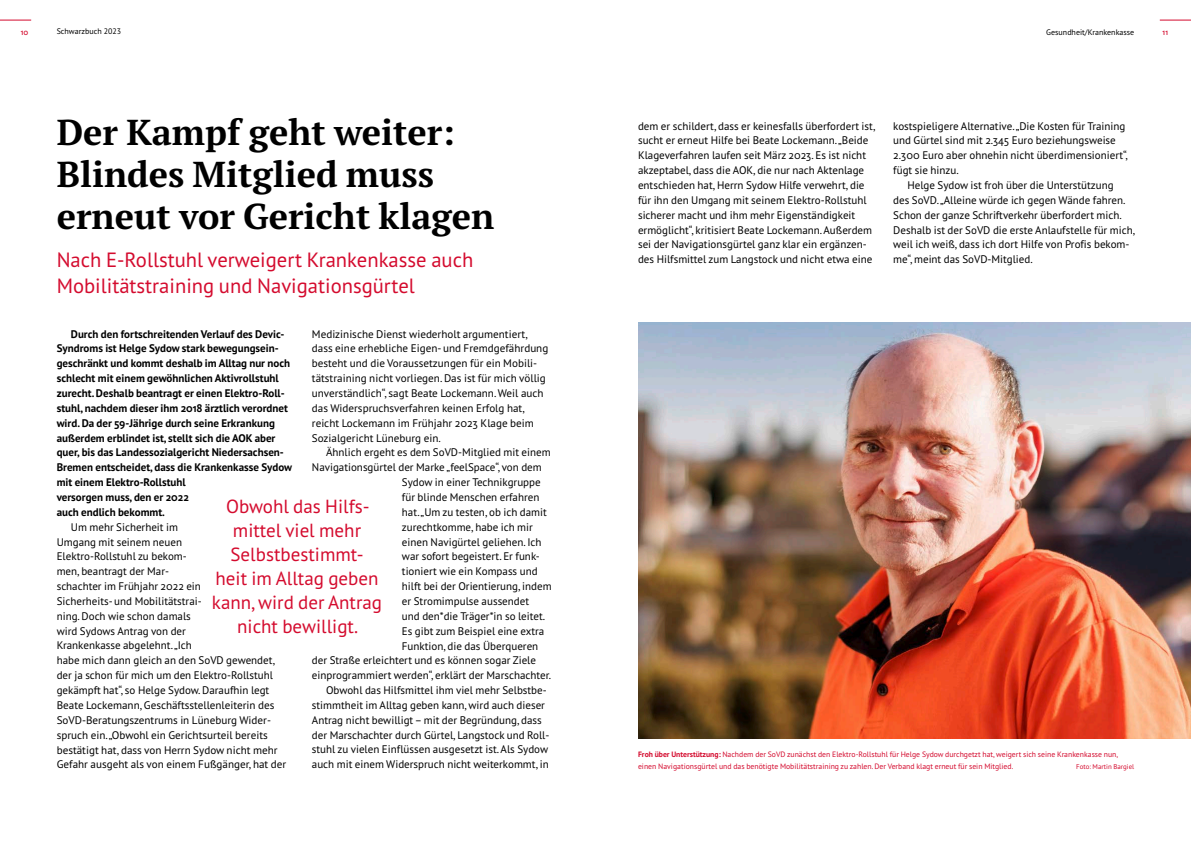
<style>
.page{position:relative;width:1191px;height:842px;background:#fff}
.page>*{position:absolute;margin:0;border:0;box-sizing:border-box;transform-origin:0 0}
.t1{font:700 36px/42px "PT Serif Pro";color:#000}
.t2{font:20.6px/26px "PT Sans Pro";color:#d40b2e}
.t3{font:19px/24px "PT Sans Pro";color:#d40b2e;text-align:center}
.t4{font:11px/14.9px "PT Sans Pro";color:#000}
.t5{font:700 11px/14.9px "PT Sans Pro";color:#000}
.t6{font:8px "PT Sans Pro";color:#000}
.t7{font:600 8px "PT Sans Pro";color:#d40b2e}
.t8{font:7.7px/12px "PT Sans Pro";color:#d40b2e}
.t9{font:6.9px "PT Sans Pro";color:#d40b2e}
.s1{font-weight:700}
</style>
<div class="page">
<img style="left:638px;top:323px;width:553px;height:416px">
<hr style="left:1159px;top:20px;width:32px;height:1px;background:#d40b2e">
<hr style="left:0;top:20px;width:31px;height:1px;background:#d40b2e">
<p class="t7" style="left:21px;top:26px;width:9px">10</p>
<p class="t6" style="left:57px;top:26px;width:66px">Schwarzbuch 2023</p>
<p class="t6" style="left:1046px;top:27px;width:89px">Gesundheit/Krankenkasse</p>
<p class="t7" style="left:1162px;top:26px;width:7px">11</p>
<h1 class="t1" style="left:57px;top:110px;width:439px">Der Kampf geht weiter:<br>Blindes Mitglied muss erneut vor Gericht klagen</h1>
<h2 class="t2" style="left:57px;top:246px;width:418px">Nach E-Rollstuhl verweigert Krankenkasse auch<br>Mobilitätstraining und Navigationsgürtel</h2>
<p class="t5" style="left:57px;top:326px;width:237px;text-indent:14px">Durch den fortschreitenden Verlauf des Devic-Syndroms ist Helge Sydow stark bewegungsein&shy;geschränkt und kommt deshalb im Alltag nur noch schlecht mit einem gewöhnlichen Aktivrollstuhl zurecht. Deshalb beantragt er einen Elektro-Roll&shy;stuhl, nachdem dieser ihm 2018 ärztlich verordnet wird. Da der 59-Jährige durch seine Erkrankung außerdem erblindet ist, stellt sich die AOK aber quer, bis das Landessozialgericht Niedersachsen-Bremen entscheidet, dass die Krankenkasse Sydow mit einem Elektro-Rollstuhl<br>versorgen muss, den er 2022<br>auch endlich bekommt.</p>
<p class="t4" style="left:57px;top:519px;width:231px;text-indent:14px">Um mehr Sicherheit im<br>Umgang mit seinem neuen<br>Elektro-Rollstuhl zu bekom-<br>men, beantragt der Mar-<br>schachter im Frühjahr 2022 ein<br>Sicherheits- und Mobilitätstrai-<br>ning. Doch wie schon damals<br>wird Sydows Antrag von der<br>Krankenkasse abgelehnt. „Ich<br>habe mich dann gleich an den SoVD gewendet, der ja schon für mich um den Elektro-Rollstuhl gekämpft hat“, so Helge Sydow. Daraufhin legt Beate Lockemann, Geschäftsstellenleiterin des SoVD-Beratungszentrums in Lüneburg Wider&shy;spruch ein. „Obwohl ein Gerichtsurteil bereits bestätigt hat, dass von Herrn Sydow nicht mehr Gefahr ausgeht als von einem Fußgänger, hat der</p>
<p class="t4" style="left:638px;top:118px;width:239px">dem er schildert, dass er keinesfalls überfordert ist, sucht er erneut Hilfe bei Beate Lockemann. „Beide Klageverfahren laufen seit März 2023. Es ist nicht akzeptabel, dass die AOK, die nur nach Aktenlage entschieden hat, Herrn Sydow Hilfe verwehrt, die für ihn den Umgang mit seinem Elektro-Rollstuhl sicherer macht und ihm mehr Eigenständigkeit ermöglicht“, kritisiert Beate Lockemann. Außerdem sei der Navigationsgürtel ganz klar ein ergänzen&shy;des Hilfsmittel zum Langstock und nicht etwa eine</p>
<p class="t4" style="left:893px;top:118px;width:236px">kostspieligere Alternative. „Die Kosten für Training und Gürtel sind mit 2.345 Euro beziehungsweise 2.300 Euro aber ohnehin nicht überdimensioniert“, fügt sie hinzu.</p>
<p class="t4" style="left:893px;top:177px;width:243px;text-indent:14px">Helge Sydow ist froh über die Unterstützung<br>des SoVD. „Alleine würde ich gegen Wände fahren.<br>Schon der ganze Schriftverkehr überfordert mich.<br>Deshalb ist der SoVD die erste Anlaufstelle für mich, weil ich weiß, dass ich dort Hilfe von Profis bekom&shy;me“, meint das SoVD-Mitglied.</p>
<p class="t4" style="left:312px;top:326px;width:238px">Medizinische Dienst wiederholt argumentiert, dass eine erhebliche Eigen- und Fremdgefährdung besteht und die Voraussetzungen für ein Mobili&shy;tätstraining nicht vorliegen. Das ist für mich völlig unverständlich“, sagt Beate Lockemann. Weil auch das Widerspruchsverfahren keinen Erfolg hat, reicht Lockemann im Frühjahr 2023 Klage beim Sozialgericht Lüneburg ein.</p>
<p class="t4" style="left:326px;top:445px;width:226px">Ähnlich ergeht es dem SoVD-Mitglied mit einem</p>
<p class="t4" style="left:312px;top:460px;width:231px">Navigationsgürtel der Marke „feelSpace“, von dem</p>
<p class="t4" style="left:402px;top:474px;width:140px">Sydow in einer Technikgruppe</p>
<p class="t4" style="left:402px;top:489px;width:139px">für blinde Menschen erfahren</p>
<p class="t4" style="left:402px;top:504px;width:146px">hat. „Um zu testen, ob ich damit</p>
<p class="t4" style="left:402px;top:519px;width:132px">zurechtkomme, habe ich mir</p>
<p class="t4" style="left:402px;top:534px;width:141px">einen Navigürtel geliehen. Ich</p>
<p class="t4" style="left:402px;top:549px;width:139px">war sofort begeistert. Er funk-</p>
<p class="t4" style="left:402px;top:564px;width:137px">tioniert wie ein Kompass und</p>
<p class="t4" style="left:402px;top:578px;width:151px">hilft bei der Orientierung, indem</p>
<p class="t4" style="left:402px;top:593px;width:129px">er Stromimpulse aussendet</p>
<p class="t4" style="left:402px;top:608px;width:145px">und den*die Träger*in so leitet.</p>
<p class="t4" style="left:402px;top:623px;width:144px">Es gibt zum Beispiel eine extra</p>
<p class="t4" style="left:402px;top:638px;width:138px">Funktion, die das Überqueren</p>
<p class="t4" style="left:312px;top:653px;width:226px">der Straße erleichtert und es können sogar Ziele</p>
<p class="t4" style="left:312px;top:668px;width:241px">einprogrammiert werden“, erklärt der Marschachter.</p>
<p class="t4" style="left:326px;top:682px;width:222px">Obwohl das Hilfsmittel ihm viel mehr Selbstbe-</p>
<p class="t4" style="left:312px;top:697px;width:235px">stimmtheit im Alltag geben kann, wird auch dieser</p>
<p class="t4" style="left:312px;top:712px;width:231px">Antrag nicht bewilligt – mit der Begründung, dass</p>
<p class="t4" style="left:312px;top:727px;width:239px">der Marschachter durch Gürtel, Langstock und Roll-</p>
<p class="t4" style="left:312px;top:742px;width:238px">stuhl zu vielen Einflüssen ausgesetzt ist. Als Sydow</p>
<p class="t4" style="left:312px;top:757px;width:238px">auch mit einem Widerspruch nicht weiterkommt, in</p>
<p class="t8" style="left:638px;top:748px;width:482px"><span class="s1">Froh über Unterstützung:</span> Nachdem der SoVD zunächst den Elektro-Rollstuhl für Helge Sydow durchgetzt hat, weigert sich seine Krankenkasse nun, einen Navigationsgürtel und das benötigte Mobilitätstraining zu zahlen. Der Verband klagt erneut für sein Mitglied.</p>
<h3 class="t3" style="left:212px;top:494px;width:172px">Obwohl das Hilfs&shy;mittel viel mehr<br>Selbstbestimmt-<br>heit im Alltag geben kann, wird der Antrag nicht bewilligt.</h3>
<p class="t9" style="left:1076px;top:762px;width:59px">Foto: Martin Bargiel</p>
</div>
